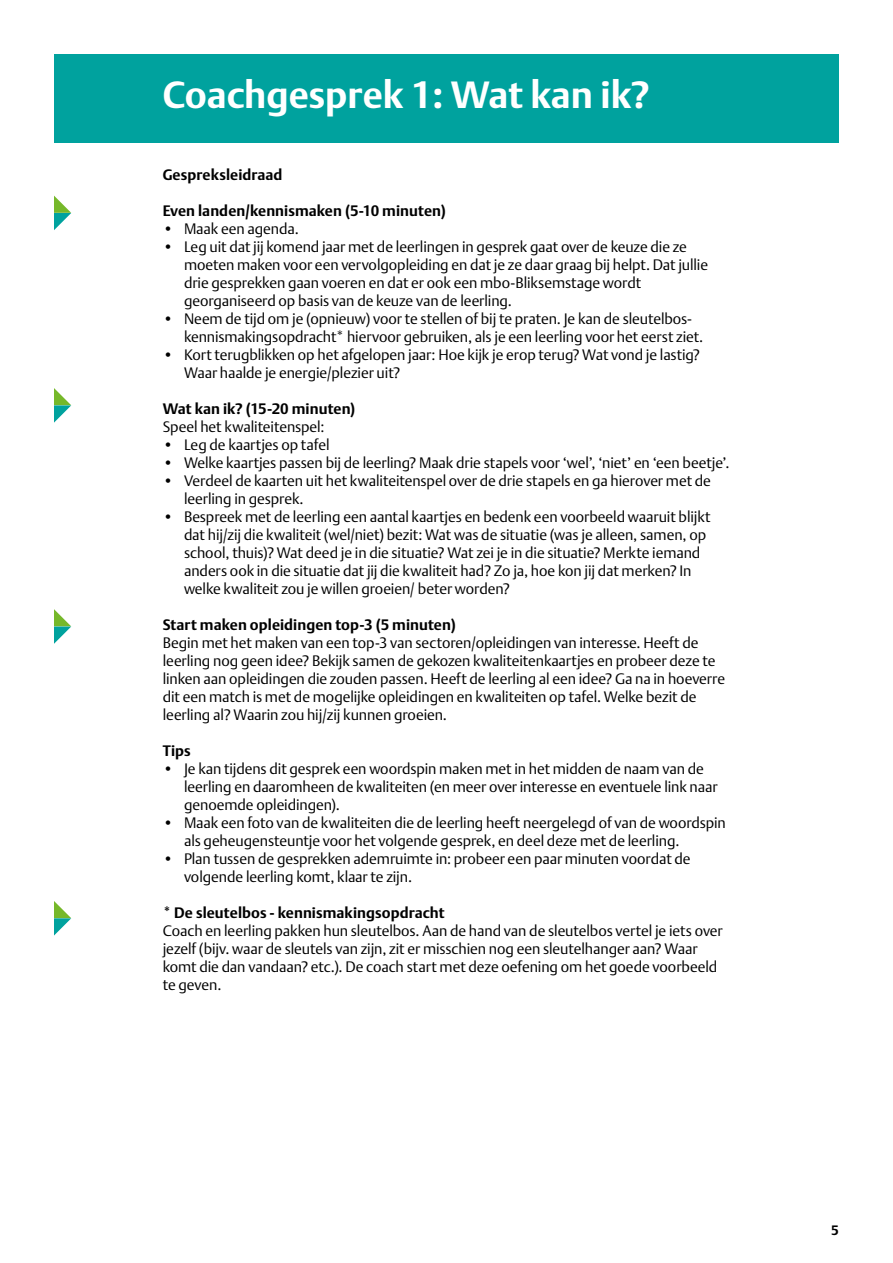
<style>
.page{position:relative;width:893px;height:1263px;background:#fff}
.page>*{position:absolute;margin:0;border:0;box-sizing:border-box;transform-origin:0 0}
.t1{font:700 37.5px "DTL Argo T";color:#fff}
.t2{font:300 15px/18px "DTL Argo T";letter-spacing:-.01em;color:#000}
.t3{font:700 15px "DTL Argo T";letter-spacing:.005em;color:#000}
.t4{font:700 13.5px "DTL Argo T";color:#000}
</style>
<div class="page">
<div style="left:54px;top:54px;width:785px;height:88px;background:#00a29e"></div>
<svg style="left:54px;top:196px;width:17px;height:34px"></svg>
<svg style="left:54px;top:388px;width:17px;height:35px"></svg>
<svg style="left:54px;top:901px;width:17px;height:34px"></svg>
<svg style="left:54px;top:609px;width:17px;height:35px"></svg>
<h1 class="t1" style="left:163px;top:72px;width:489px">Coachgesprek 1: Wat kan ik?</h1>
<p class="t3" style="left:163px;top:166px;width:121px">Gespreksleidraad</p>
<p class="t3" style="left:163px;top:202px;width:285px">Even landen/kennismaken (5-10 minuten)</p>
<p class="t2" style="left:163px;top:220px;width:138px">• Maak een agenda.</p>
<p class="t2" style="left:184px;top:238px;width:526px;text-indent:-21px">• Leg uit dat jij komend jaar met de leerlingen in gesprek gaat over de keuze die ze moeten maken voor een vervolgopleiding en dat je ze daar graag bij helpt. Dat jullie drie gesprekken gaan voeren en dat er ook een mbo-Bliksemstage wordt georganiseerd op basis van de keuze van de leerling.</p>
<p class="t2" style="left:184px;top:310px;width:521px;text-indent:-21px">• Neem de tijd om je (opnieuw) voor te stellen of bij te praten. Je kan de sleutelbos&shy;kennismakingsopdracht* hiervoor gebruiken, als je een leerling voor het eerst ziet.</p>
<p class="t2" style="left:184px;top:346px;width:518px;text-indent:-21px">• Kort terugblikken op het afgelopen jaar: Hoe kijk je erop terug? Wat vond je lastig?<br>Waar haalde je energie/plezier uit?</p>
<p class="t3" style="left:163px;top:400px;width:194px">Wat kan ik? (15-20 minuten)</p>
<p class="t2" style="left:163px;top:418px;width:163px">Speel het kwaliteitenspel:</p>
<p class="t2" style="left:163px;top:436px;width:168px">• Leg de kaartjes op tafel</p>
<p class="t2" style="left:163px;top:454px;width:568px">• Welke kaartjes passen bij de leerling? Maak drie stapels voor ‘wel’, ‘niet’ en ‘een beetje’.</p>
<p class="t2" style="left:184px;top:472px;width:528px;text-indent:-21px">• Verdeel de kaarten uit het kwaliteitenspel over de drie stapels en ga hierover met de leerling in gesprek.</p>
<p class="t2" style="left:184px;top:508px;width:528px;text-indent:-21px">• Bespreek met de leerling een aantal kaartjes en bedenk een voorbeeld waaruit blijkt dat hij/zij die kwaliteit (wel/niet) bezit: Wat was de situatie (was je alleen, samen, op school, thuis)? Wat deed je in die situatie? Wat zei je in die situatie? Merkte iemand anders ook in die situatie dat jij die kwaliteit had? Zo ja, hoe kon jij dat merken? In welke kwaliteit zou je willen groeien/ beter worden?</p>
<p class="t3" style="left:163px;top:616px;width:295px">Start maken opleidingen top-3 (5 minuten)</p>
<p class="t2" style="left:163px;top:634px;width:564px">Begin met het maken van een top-3 van sectoren/opleidingen van interesse. Heeft de leerling nog geen idee? Bekijk samen de gekozen kwaliteitenkaartjes en probeer deze te linken aan opleidingen die zouden passen. Heeft de leerling al een idee? Ga na in hoeverre dit een match is met de mogelijke opleidingen en kwaliteiten op tafel. Welke bezit de leerling al? Waarin zou hij/zij kunnen groeien.</p>
<p class="t3" style="left:163px;top:742px;width:30px">Tips</p>
<p class="t2" style="left:184px;top:760px;width:535px;text-indent:-21px">• Je kan tijdens dit gesprek een woordspin maken met in het midden de naam van de leerling en daaromheen de kwaliteiten (en meer over interesse en eventuele link naar genoemde opleidingen).</p>
<p class="t2" style="left:184px;top:814px;width:543px;text-indent:-21px">• Maak een foto van de kwaliteiten die de leerling heeft neergelegd of van de woordspin als geheugensteuntje voor het volgende gesprek, en deel deze met de leerling.</p>
<p class="t2" style="left:184px;top:850px;width:508px;text-indent:-21px">• Plan tussen de gesprekken ademruimte in: probeer een paar minuten voordat de volgende leerling komt, klaar te zijn.</p>
<p class="t3" style="left:163px;top:904px;width:283px">* De sleutelbos - kennismakingsopdracht</p>
<p class="t2" style="left:163px;top:922px;width:561px">Coach en leerling pakken hun sleutelbos. Aan de hand van de sleutelbos vertel je iets over jezelf (bijv. waar de sleutels van zijn, zit er misschien nog een sleutelhanger aan? Waar komt die dan vandaan? etc.). De coach start met deze oefening om het goede voorbeeld te geven.</p>
<p class="t4" style="left:831px;top:1222px;width:9px">5</p>
</div>
